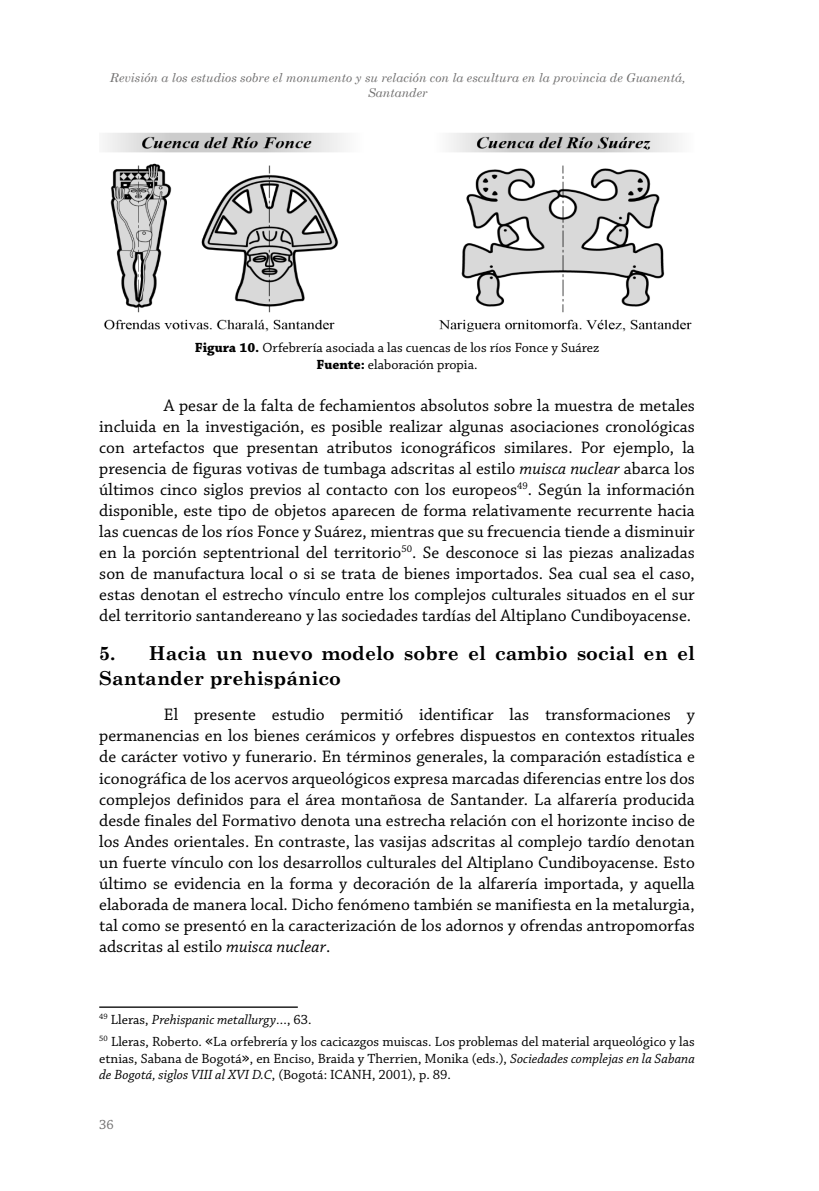
<style>
.page{position:relative;width:819px;height:1191px;background:#fff}
.page>*{position:absolute;margin:0;border:0;box-sizing:border-box;transform-origin:0 0}
.t1{font:700 19.25px/24.5px "Century Schoolbook";color:#000}
.t2{font:17.5px/21px "Chaparral Pro";color:#000;text-align:justify}
.t3{font:14px/16.8px "Chaparral Pro";color:#000}
.t4{font:14px "Chaparral Pro";color:#706f6f}
.t5{font:italic 12.25px/14.7px "Century Schoolbook";color:#706f6f;text-align:center}
.s1{font-weight:700}
.s2{font-style:italic}
.s3{font-family:"Tahoma"}
</style>
<div class="page">
<img style="left:104px;top:132px;width:588px;height:200px">
<hr style="left:99px;top:1006px;width:199px;height:1px;background:#000">
<p class="t5" style="left:110px;top:70px;width:577px">Revisión a los estudios sobre el monumento y su relación con la escultura en la provincia de Guanentá,<br>Santander</p>
<p class="t3" style="left:195px;top:339px;width:406px;text-align:center"><span class="s1">Figura 10.</span> Orfebrería asociada a las cuencas de los ríos Fonce y Suárez<br><span class="s1">Fuente:</span> elaboración propia.</p>
<p class="t2" style="left:99px;top:395px;width:597px;text-indent:64px">A pesar de la falta de fechamientos absolutos sobre la muestra de metales incluida en la investigación, es posible realizar algunas asociaciones cronológicas con artefactos que presentan atributos iconográficos similares. Por ejemplo, la presencia de figuras votivas de tumbaga adscritas al estilo <span class="s2">muisca nuclear</span> abarca los últimos cinco siglos previos al contacto con los europeos<sup>49</sup>. Según la información disponible, este tipo de objetos aparecen de forma relativamente recurrente hacia las cuencas de los ríos Fonce y Suárez, mientras que su frecuencia tiende a disminuir en la porción septentrional del territorio<sup>50</sup>. Se desconoce si las piezas analizadas son de manufactura local o si se trata de bienes importados. Sea cual sea el caso, estas denotan el estrecho vínculo entre los complejos culturales situados en el sur del territorio santandereano y las sociedades tardías del Altiplano Cundiboyacense.</p>
<p class="t1" style="left:99px;top:640px;width:597px">5. Hacia un nuevo modelo sobre el cambio social en el<br>Santander prehispánico</p>
<p class="t2" style="left:99px;top:705px;width:597px;text-indent:64px">El presente estudio permitió identificar las transformaciones y permanencias en los bienes cerámicos y orfebres dispuestos en contextos rituales de carácter votivo y funerario. En términos generales, la comparación estadística e iconográfica de los acervos arqueológicos expresa marcadas diferencias entre los dos complejos definidos para el área montañosa de Santander. La alfarería producida desde finales del Formativo denota una estrecha relación con el horizonte inciso de los Andes orientales. En contraste, las vasijas adscritas al complejo tardío denotan un fuerte vínculo con los desarrollos culturales del Altiplano Cundiboyacense. Esto último se evidencia en la forma y decoración de la alfarería importada, y aquella elaborada de manera local. Dicho fenómeno también se manifiesta en la metalurgia, tal como se presentó en la caracterización de los adornos y ofrendas antropomorfas adscritas al estilo <span class="s2">muisca nuclear</span>.</p>
<p class="t3" style="left:99px;top:1009px;width:597px;line-height:21.7px"><sup>49</sup> Lleras, <span class="s2">Prehispanic metallurgy…</span>, 63.<br><sup>50</sup> Lleras, Roberto. <span class="s3">«</span>La orfebrería y los cacicazgos muiscas. Los problemas del material arqueológico y las</p>
<p class="t3" style="left:99px;top:1050px;width:597px">etnias, Sabana de Bogotá<span class="s3">»</span>, en Enciso, Braida y Therrien, Monika (eds.), <span class="s2">Sociedades complejas en la Sabana de Bogotá, siglos VIII al XVI D.C</span>, (Bogotá: ICANH, 2001), p. 89.</p>
<p class="t4" style="left:99px;top:1117px;width:16px">36</p>
</div>
